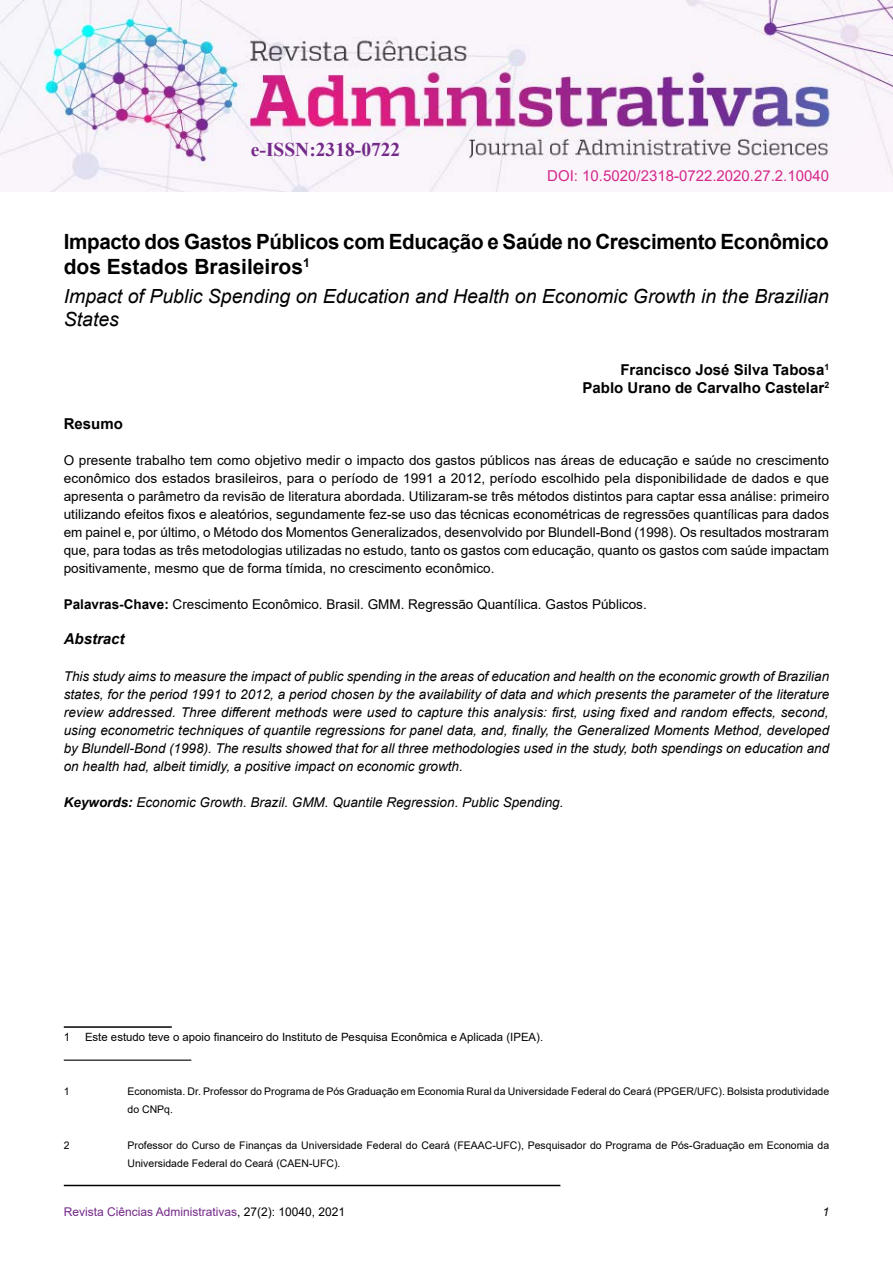
<style>
.page{position:relative;width:893px;height:1263px;background:#fff}
.page>*{position:absolute;margin:0;border:0;box-sizing:border-box;transform-origin:0 0}
.t1{font:700 21px/25.2px "Arial";letter-spacing:-.015em;color:#000}
.t2{font:italic 19.5px/23.4px "Arial";color:#000}
.t3{font:700 19.5px "Times New Roman";color:#742a89}
.t4{font:700 15px/18px "Arial";color:#000;text-align:right}
.t5{font:15px "Arial";color:#d5288b}
.t6{font:italic 700 15px "Arial";color:#000}
.t7{font:13.5px/18px "Arial";color:#000;text-align:justify}
.t8{font:italic 13.5px/18px "Arial";color:#000;text-align:justify}
.t9{font:12px "Arial";color:#742a89}
.t10{font:italic 12px "Arial";color:#000}
.t11{font:11.4px "Arial";color:#000}
.t12{font:10.5px/18px "Arial";color:#000}
.s1{font-weight:700}
.s2{color:#000}
</style>
<div class="page">
<hr style="left:64px;top:1185px;width:496px;height:1px;background:#000">
<img style="left:0;top:0;width:893px;height:191px">
<hr style="left:64px;top:1059px;width:127px;height:2px;background:#000">
<hr style="left:64px;top:1026px;width:108px;height:2px;background:#000">
<h2 class="t3" style="left:251px;top:135px;width:151px">e-ISSN:2318-0722</h2>
<p class="t5" style="left:547px;top:165px;width:283px">DOI: 10.5020/2318-0722.2020.27.2.10040</p>
<h1 class="t1" style="left:64px;top:229px;width:767px">Impacto dos Gastos Públicos com Educação e Saúde no Crescimento Econômico dos Estados Brasileiros<sup>1</sup></h1>
<h2 class="t2" style="left:64px;top:284px;width:767px">Impact of Public Spending on Education and Health on Economic Growth in the Brazilian<br>States</h2>
<p class="t4" style="left:583px;top:360px;width:248px">Francisco José Silva Tabosa<sup>1<br></sup>Pablo Urano de Carvalho Castelar<sup>2</sup></p>
<p class="t4" style="left:64px;top:414px;width:61px">Resumo</p>
<p class="t7" style="left:64px;top:451px;width:767px">O presente trabalho tem como objetivo medir o impacto dos gastos públicos nas áreas de educação e saúde no crescimento econômico dos estados brasileiros, para o período de 1991 a 2012, período escolhido pela disponibilidade de dados e que apresenta o parâmetro da revisão de literatura abordada. Utilizaram-se três métodos distintos para captar essa análise: primeiro utilizando efeitos fixos e aleatórios, segundamente fez-se uso das técnicas econométricas de regressões quantílicas para dados em painel e, por último, o Método dos Momentos Generalizados, desenvolvido por Blundell-Bond (1998). Os resultados mostraram que, para todas as três metodologias utilizadas no estudo, tanto os gastos com educação, quanto os gastos com saúde impactam positivamente, mesmo que de forma tímida, no crescimento econômico.</p>
<p class="t7" style="left:64px;top:595px;width:584px"><span class="s1">Palavras-Chave:</span> Crescimento Econômico. Brasil. GMM. Regressão Quantílica. Gastos Públicos.</p>
<p class="t6" style="left:64px;top:628px;width:62px">Abstract</p>
<p class="t8" style="left:64px;top:667px;width:767px">This study aims to measure the impact of public spending in the areas of education and health on the economic growth of Brazilian states, for the period 1991 to 2012, a period chosen by the availability of data and which presents the parameter of the literature review addressed. Three different methods were used to capture this analysis: first, using fixed and random effects, second, using econometric techniques of quantile regressions for panel data, and, finally, the Generalized Moments Method, developed by Blundell-Bond (1998). The results showed that for all three methodologies used in the study, both spendings on education and on health had, albeit timidly, a positive impact on economic growth.</p>
<p class="t8" style="left:64px;top:793px;width:501px"><span class="s1">Keywords:</span> Economic Growth. Brazil. GMM. Quantile Regression. Public Spending.</p>
<p class="t11" style="left:64px;top:1029px;width:8px">1</p>
<p class="t11" style="left:85px;top:1029px;width:460px">Este estudo teve o apoio financeiro do Instituto de Pesquisa Econômica e Aplicada (IPEA).</p>
<p class="t12" style="left:64px;top:1082px;width:7px">1</p>
<p class="t12" style="left:128px;top:1082px;width:703px">Economista. Dr. Professor do Programa de Pós Graduação em Economia Rural da Universidade Federal do Ceará (PPGER/UFC). Bolsista produtividade do CNPq.</p>
<p class="t12" style="left:64px;top:1136px;width:7px">2</p>
<p class="t12" style="left:128px;top:1136px;width:703px">Professor do Curso de Finanças da Universidade Federal do Ceará (FEAAC-UFC), Pesquisador do Programa de Pós-Graduação em Economia da<br>Universidade Federal do Ceará (CAEN-UFC).</p>
<p class="t9" style="left:64px;top:1203px;width:283px">Revista Ciências Administrativas<span class="s2">, 27(2): 10040, 2021</span></p>
<p class="t10" style="left:822px;top:1203px;width:8px">1</p>
</div>
